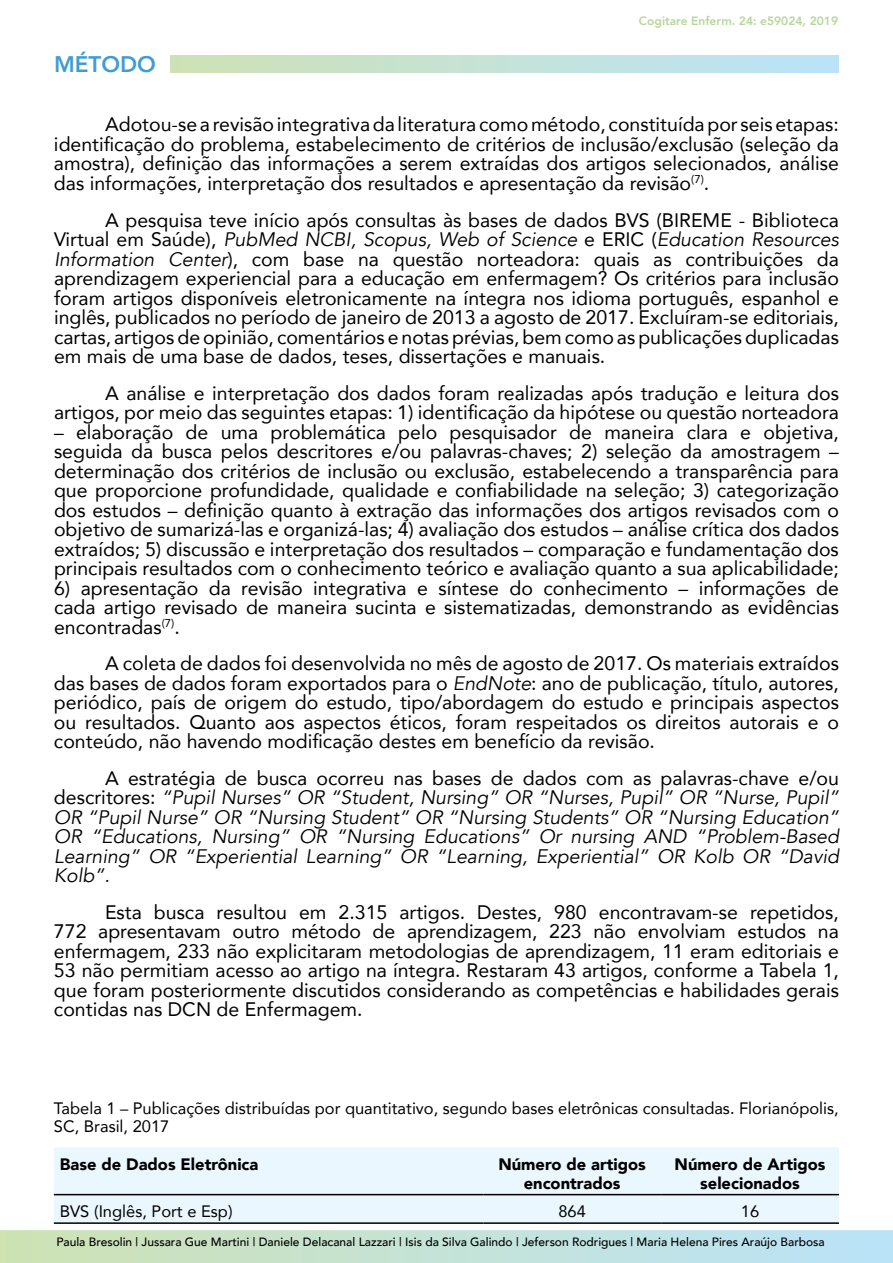
<style>
.page{position:relative;width:893px;height:1263px;background:#fff}
.page>*{position:absolute;margin:0;border:0;box-sizing:border-box;transform-origin:0 0}
.t1{font:800 22.5px "Avenir";color:#409cd4}
.t2{font:19.5px/19.5px "Avenir";color:#000;text-align:justify}
.t3{font:italic 19.5px/19.5px "Avenir";color:#000;text-align:justify}
.t4{font:16.5px/18.8px "Avenir";color:#000}
.t5{font:900 16.5px/18.8px "Avenir";color:#000;text-align:center}
.t6{font:500 12px "Avenir";color:#000}
.t7{font:800 12px "Avenir";color:#b7d69b}
.s1{font-style:italic}
.s2{font-style:normal}
</style>
<div class="page">
<svg style="left:0;top:1230px;width:893px;height:33px;background:#c4e2d6"></svg>
<div style="left:170px;top:56px;width:669px;height:16px;background:linear-gradient(to right,#cee2b5,#bae3fb)"></div>
<div style="left:54px;top:1147px;width:785px;height:75px;background:#eaf7fe"></div>
<hr style="left:54px;top:1194px;width:429px;height:1px;background:#000">
<hr style="left:483px;top:1194px;width:178px;height:1px;background:#000">
<hr style="left:661px;top:1194px;width:178px;height:1px;background:#000">
<hr style="left:54px;top:1222px;width:429px;height:2px;background:#000">
<hr style="left:483px;top:1222px;width:178px;height:2px;background:#000">
<hr style="left:661px;top:1222px;width:178px;height:2px;background:#000">
<p class="t1" style="left:54px;top:47px;width:104px">MÉTODO</p>
<p class="t7" style="left:639px;top:12px;width:201px">Cogitare Enferm. 24: e59024, 2019</p>
<p class="t2" style="left:54px;top:114px;width:786px;text-indent:51px">Adotou-se a revisão integrativa da literatura como método, constituída por seis etapas: identificação do problema, estabelecimento de critérios de inclusão/exclusão (seleção da amostra), definição das informações a serem extraídas dos artigos selecionados, análise das informações, interpretação dos resultados e apresentação da revisão<sup>(7)</sup>.</p>
<p class="t2" style="left:54px;top:209px;width:786px;text-indent:51px">A pesquisa teve início após consultas às bases de dados BVS (BIREME - Biblioteca Virtual em Saúde), <span class="s1">PubMed NCBI, Scopus, Web of Science</span> e ERIC (<span class="s1">Education Resources Information Center</span>), com base na questão norteadora: quais as contribuições da aprendizagem experiencial para a educação em enfermagem? Os critérios para inclusão foram artigos disponíveis eletronicamente na íntegra nos idioma português, espanhol e inglês, publicados no período de janeiro de 2013 a agosto de 2017. Excluíram-se editoriais, cartas, artigos de opinião, comentários e notas prévias, bem como as publicações duplicadas em mais de uma base de dados, teses, dissertações e manuais.</p>
<p class="t2" style="left:54px;top:382px;width:786px;text-align:right">A análise e interpretação dos dados foram realizadas após tradução e leitura dos artigos, por meio das seguintes etapas: 1) identificação da hipótese ou questão norteadora</p>
<p class="t2" style="left:54px;top:421px;width:786px">– elaboração de uma problemática pelo pesquisador de maneira clara e objetiva, seguida da busca pelos descritores e/ou palavras-chaves; 2) seleção da amostragem – determinação dos critérios de inclusão ou exclusão, estabelecendo a transparência para que proporcione profundidade, qualidade e confiabilidade na seleção; 3) categorização dos estudos – definição quanto à extração das informações dos artigos revisados com o objetivo de sumarizá-las e organizá-las; 4) avaliação dos estudos – análise crítica dos dados extraídos; 5) discussão e interpretação dos resultados – comparação e fundamentação dos principais resultados com o conhecimento teórico e avaliação quanto a sua aplicabilidade;</p>
<p class="t2" style="left:54px;top:577px;width:786px">6) apresentação da revisão integrativa e síntese do conhecimento – informações de cada artigo revisado de maneira sucinta e sistematizadas, demonstrando as evidências encontradas<sup>(7)</sup>.</p>
<p class="t2" style="left:54px;top:653px;width:786px;text-indent:51px">A coleta de dados foi desenvolvida no mês de agosto de 2017. Os materiais extraídos das bases de dados foram exportados para o <span class="s1">EndNote</span>: ano de publicação, título, autores, periódico, país de origem do estudo, tipo/abordagem do estudo e principais aspectos ou resultados. Quanto aos aspectos éticos, foram respeitados os direitos autorais e o conteúdo, não havendo modificação destes em benefício da revisão.</p>
<p class="t3" style="left:54px;top:768px;width:786px;text-indent:51px"><span class="s2">A estratégia de busca ocorreu nas bases de dados com as palavras-chave e/ou descritores:</span> “Pupil Nurses” OR “Student, Nursing” OR “Nurses, Pupil” OR “Nurse, Pupil” OR “Pupil Nurse” OR “Nursing Student” OR “Nursing Students” OR “Nursing Education” OR “Educations, Nursing” OR “Nursing Educations” Or nursing AND “Problem-Based Learning” OR “Experiential Learning” OR “Learning, Experiential” OR Kolb OR “David Kolb”.</p>
<p class="t2" style="left:54px;top:901px;width:786px;text-indent:51px">Esta busca resultou em 2.315 artigos. Destes, 980 encontravam-se repetidos, 772 apresentavam outro método de aprendizagem, 223 não envolviam estudos na enfermagem, 233 não explicitaram metodologias de aprendizagem, 11 eram editoriais e 53 não permitiam acesso ao artigo na íntegra. Restaram 43 artigos, conforme a Tabela 1, que foram posteriormente discutidos considerando as competências e habilidades gerais contidas nas DCN de Enfermagem.</p>
<p class="t4" style="left:54px;top:1098px;width:786px">Tabela 1 – Publicações distribuídas por quantitativo, segundo bases eletrônicas consultadas. Florianópolis,<br>SC, Brasil, 2017</p>
<p class="t5" style="left:60px;top:1154px;width:200px">Base de Dados Eletrônica</p>
<p class="t5" style="left:498px;top:1154px;width:149px">Número de artigos encontrados</p>
<p class="t5" style="left:675px;top:1154px;width:152px">Número de Artigos selecionados</p>
<p class="t4" style="left:60px;top:1201px;width:174px">BVS (Inglês, Port e Esp)</p>
<p class="t4" style="left:558px;top:1201px;width:29px">864</p>
<p class="t4" style="left:741px;top:1201px;width:20px">16</p>
<p class="t6" style="left:56px;top:1232px;width:770px">Paula Bresolin | Jussara Gue Martini | Daniele Delacanal Lazzari | Isis da Silva Galindo | Jeferson Rodrigues | Maria Helena Pires Araújo Barbosa</p>
</div>
